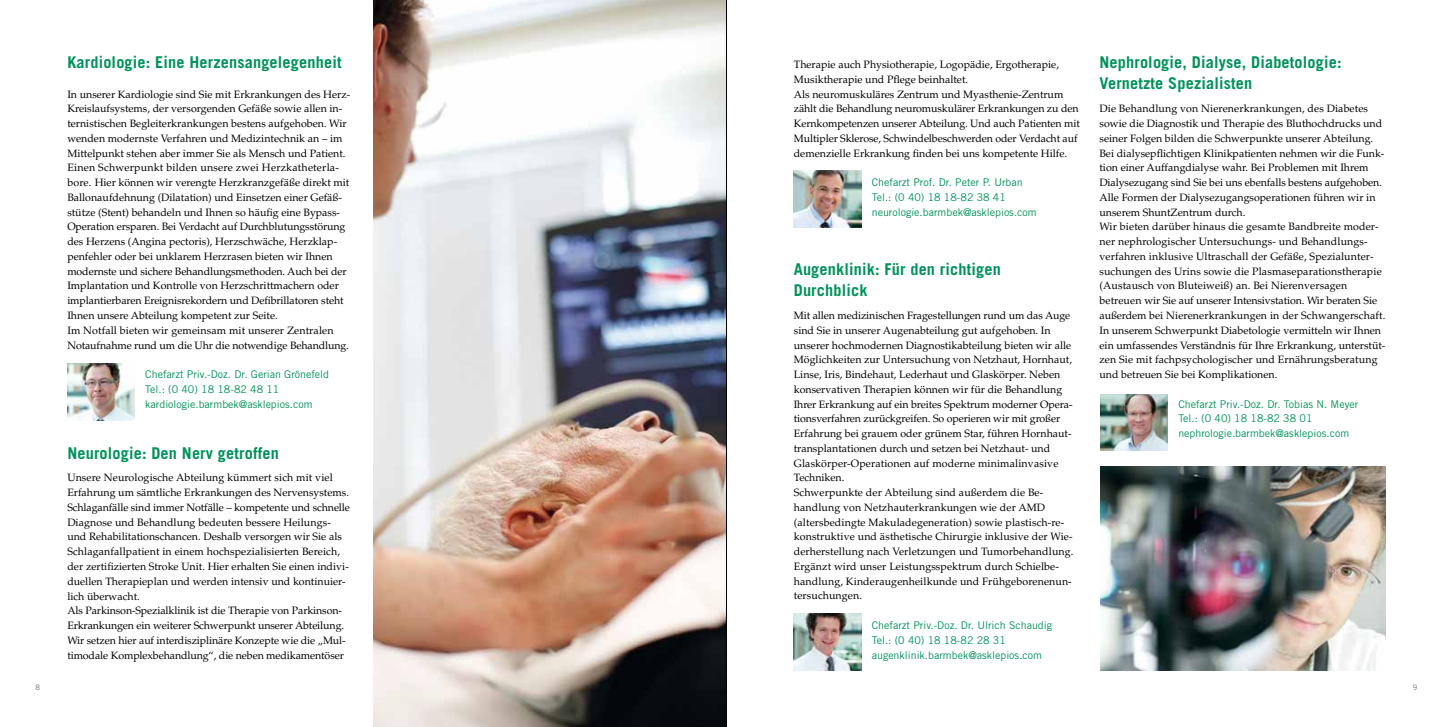
<style>
.page{position:relative;width:1453px;height:727px;background:#fff}
.page>*{position:absolute;margin:0;border:0;box-sizing:border-box;transform-origin:0 0}
.t1{font:700 16.25px/20.9px "Trade Gothic LT Std";letter-spacing:.01em;color:#00925b}
.t2{font:10.62px/14.8px "Palatino LT Std";color:#000}
.t3{font:10.62px/14.8px "Trade Gothic LT Std";color:#00925b}
.t4{font:7.5px "Trade Gothic LT Std";color:#707172}
</style>
<div class="page">
<img style="left:67px;top:363px;width:68px;height:57px">
<img style="left:374px;top:0;width:352px;height:726px">
<img style="left:794px;top:170px;width:67px;height:57px">
<img style="left:794px;top:613px;width:67px;height:57px">
<img style="left:1100px;top:394px;width:68px;height:56px">
<img style="left:1100px;top:466px;width:286px;height:204px">
<hr style="left:726px;top:0;width:1px;height:726px;background:#000">
<h1 class="t1" style="left:67px;top:52px;width:276px">Kardiologie: Eine Herzensangelegenheit</h1>
<p class="t2" style="left:67px;top:87px;width:284px">In unserer Kardiologie sind Sie mit Erkrankungen des Herz-Kreislaufsystems, der versorgenden Gefäße sowie allen in&shy;ternistischen Begleiterkrankungen bestens aufgehoben. Wir wenden modernste Verfahren und Medizintechnik an – im Mittelpunkt stehen aber immer Sie als Mensch und Patient.<br>Einen Schwerpunkt bilden unsere zwei Herzkatheterla&shy;bore. Hier können wir verengte Herzkranzgefäße direkt mit Ballonaufdehnung (Dilatation) und Einsetzen einer Gefäß&shy;stütze (Stent) behandeln und Ihnen so häufig eine Bypass-Operation ersparen. Bei Verdacht auf Durchblutungsstörung des Herzens (Angina pectoris), Herzschwäche, Herzklap&shy;penfehler oder bei unklarem Herzrasen bieten wir Ihnen modernste und sichere Behandlungsmethoden. Auch bei der Implantation und Kontrolle von Herzschrittmachern oder implantierbaren Ereignisrekordern und Defibrillatoren steht Ihnen unsere Abteilung kompetent zur Seite.<br>Im Notfall bieten wir gemeinsam mit unserer Zentralen Notaufnahme rund um die Uhr die notwendige Behandlung.</p>
<p class="t3" style="left:145px;top:366px;width:185px">Chefarzt Priv.-Doz. Dr. Gerian Grönefeld<br>Tel.: (0 40) 18 18-82 48 11 kardiologie.barmbek@asklepios.com</p>
<h1 class="t1" style="left:67px;top:443px;width:213px">Neurologie: Den Nerv getroffen</h1>
<p class="t2" style="left:67px;top:470px;width:284px">Unsere Neurologische Abteilung kümmert sich mit viel Erfahrung um sämtliche Erkrankungen des Nervensystems.<br>Schlaganfälle sind immer Notfälle – kompetente und schnelle Diagnose und Behandlung bedeuten bessere Heilungs&shy;und Rehabilitationschancen. Deshalb versorgen wir Sie als Schlaganfallpatient in einem hochspezialisierten Bereich, der zertifizierten Stroke Unit. Hier erhalten Sie einen indivi&shy;duellen Therapieplan und werden intensiv und kontinuier&shy;lich überwacht.<br>Als Parkinson-Spezialklinik ist die Therapie von Parkinson-Erkrankungen ein weiterer Schwerpunkt unserer Abteilung.<br>Wir setzen hier auf interdisziplinäre Konzepte wie die „Mul&shy;timodale Komplexbehandlung“, die neben medikamentöser</p>
<p class="t2" style="left:794px;top:57px;width:287px">Therapie auch Physiotherapie, Logopädie, Ergotherapie, Musiktherapie und Pflege beinhaltet.<br>Als neuromuskuläres Zentrum und Myasthenie-Zentrum zählt die Behandlung neuromuskulärer Erkrankungen zu den Kernkompetenzen unserer Abteilung. Und auch Patienten mit Multipler Sklerose, Schwindelbeschwerden oder Verdacht auf demenzielle Erkrankung finden bei uns kompetente Hilfe.</p>
<p class="t3" style="left:872px;top:175px;width:166px">Chefarzt Prof. Dr. Peter P. Urban<br>Tel.: (0 40) 18 18-82 38 41 neurologie.barmbek@asklepios.com</p>
<h1 class="t1" style="left:794px;top:258px;width:208px">Augenklinik: Für den richtigen<br>Durchblick</h1>
<p class="t2" style="left:794px;top:308px;width:281px">Mit allen medizinischen Fragestellungen rund um das Auge sind Sie in unserer Augenabteilung gut aufgehoben. In unserer hochmodernen Diagnostikabteilung bieten wir alle Möglichkeiten zur Untersuchung von Netzhaut, Hornhaut, Linse, Iris, Bindehaut, Lederhaut und Glaskörper. Neben konservativen Therapien können wir für die Behandlung Ihrer Erkrankung auf ein breites Spektrum moderner Opera&shy;tionsverfahren zurückgreifen. So operieren wir mit großer Erfahrung bei grauem oder grünem Star, führen Hornhaut&shy;transplantationen durch und setzen bei Netzhaut- und Glaskörper-Operationen auf moderne minimalinvasive Techniken.<br>Schwerpunkte der Abteilung sind außerdem die Be&shy;handlung von Netzhauterkrankungen wie der AMD (altersbedingte Makuladegeneration) sowie plastisch-re&shy;konstruktive und ästhetische Chirurgie inklusive der Wie&shy;derherstellung nach Verletzungen und Tumorbehandlung.<br>Ergänzt wird unser Leistungsspektrum durch Schielbe&shy;handlung, Kinderaugenheilkunde und Frühgeborenenun&shy;tersuchungen.</p>
<p class="t3" style="left:872px;top:617px;width:182px">Chefarzt Priv.-Doz. Dr. Ulrich Schaudig<br>Tel.: (0 40) 18 18-82 28 31 augenklinik.barmbek@asklepios.com</p>
<h1 class="t1" style="left:1099px;top:52px;width:244px">Nephrologie, Dialyse, Diabetologie:<br>Vernetzte Spezialisten</h1>
<p class="t2" style="left:1099px;top:101px;width:287px">Die Behandlung von Nierenerkrankungen, des Diabetes sowie die Diagnostik und Therapie des Bluthochdrucks und seiner Folgen bilden die Schwerpunkte unserer Abteilung.<br>Bei dialysepflichtigen Klinikpatienten nehmen wir die Funk&shy;tion einer Auffangdialyse wahr. Bei Problemen mit Ihrem Dialysezugang sind Sie bei uns ebenfalls bestens aufgehoben.<br>Alle Formen der Dialysezugangsoperationen führen wir in unserem ShuntZentrum durch.<br>Wir bieten darüber hinaus die gesamte Bandbreite moder&shy;ner nephrologischer Untersuchungs- und Behandlungs&shy;verfahren inklusive Ultraschall der Gefäße, Spezialunter&shy;suchungen des Urins sowie die Plasmaseparationstherapie (Austausch von Bluteiweiß) an. Bei Nierenversagen betreuen wir Sie auf unserer Intensivstation. Wir beraten Sie außerdem bei Nierenerkrankungen in der Schwangerschaft.<br>In unserem Schwerpunkt Diabetologie vermitteln wir Ihnen ein umfassendes Verständnis für Ihre Erkrankung, unterstüt&shy;zen Sie mit fachpsychologischer und Ernährungsberatung und betreuen Sie bei Komplikationen.</p>
<p class="t3" style="left:1178px;top:396px;width:181px">Chefarzt Priv.-Doz. Dr. Tobias N. Meyer<br>Tel.: (0 40) 18 18-82 38 01 nephrologie.barmbek@asklepios.com</p>
<p class="t4" style="left:35px;top:682px;width:6px">8</p>
<p class="t4" style="left:1413px;top:682px;width:6px">9</p>
</div>
